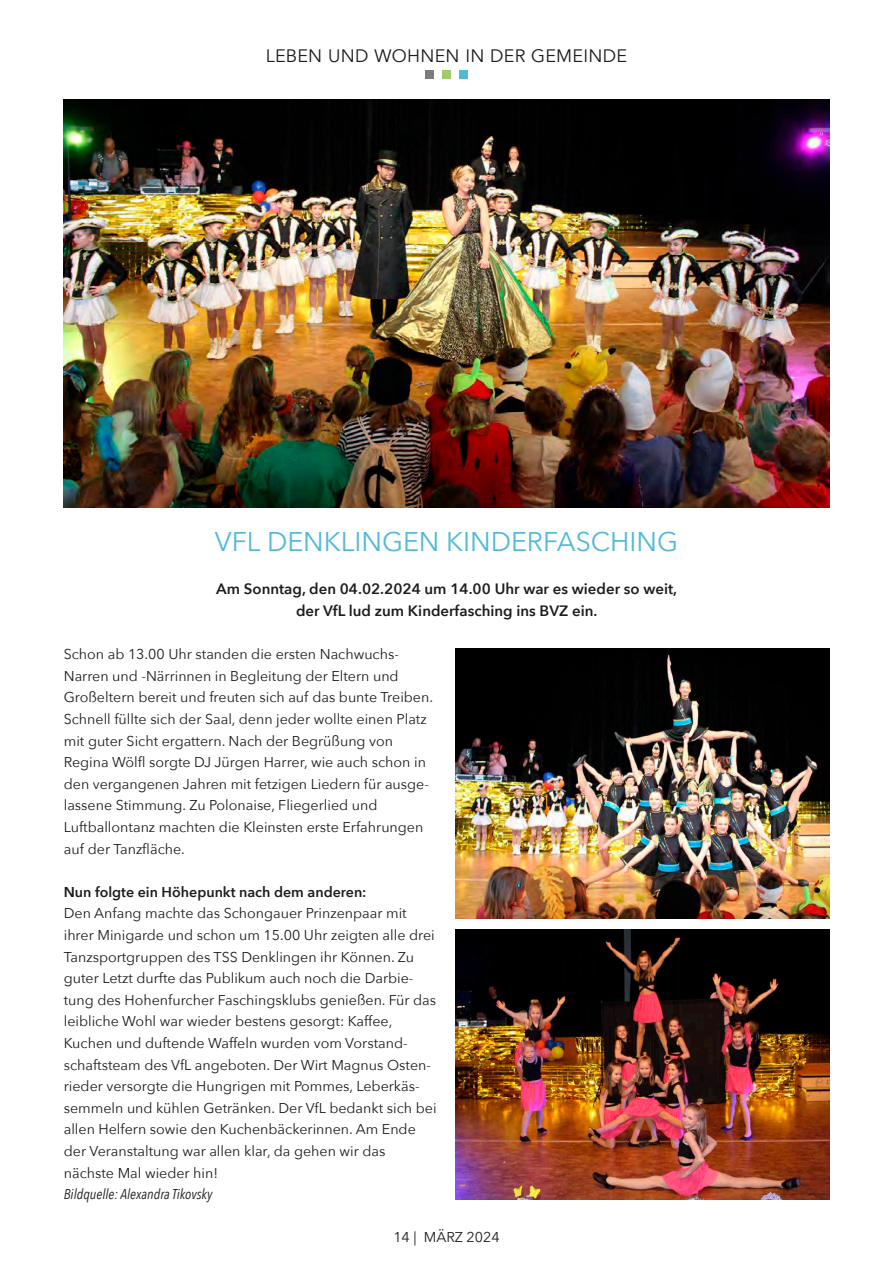
<style>
.page{position:relative;width:893px;height:1263px;background:#fff}
.page>*{position:absolute;margin:0;border:0;box-sizing:border-box;transform-origin:0 0}
.t1{font:27px "Avenir Next";color:#50b9d7}
.t2{font:18px "Avenir";letter-spacing:.015em;color:#1d1d1b}
.t3{font:600 15px/21.6px "Avenir Next";color:#1d1d1b;text-align:center}
.t4{font:14.25px/21.6px "Avenir Next";color:#1d1d1b}
.t5{font:600 14.25px "Avenir Next";color:#1d1d1b}
.t6{font:italic 14.25px "Avenir Next Condensed";color:#1d1d1b}
</style>
<div class="page">
<div style="left:425px;top:70px;width:9px;height:9px;background:#7c7c7c"></div>
<div style="left:442px;top:70px;width:9px;height:9px;background:#a3ca69"></div>
<div style="left:459px;top:70px;width:9px;height:9px;background:#50b9d7"></div>
<img style="left:64px;top:100px;width:765px;height:408px">
<img style="left:455px;top:648px;width:374px;height:270px">
<img style="left:455px;top:929px;width:374px;height:270px">
<p class="t2" style="left:266px;top:45px;width:363px">LEBEN UND WOHNEN IN DER GEMEINDE</p>
<h1 class="t1" style="left:215px;top:519px;width:465px">VFL DENKLINGEN KINDERFASCHING</h1>
<p class="t3" style="left:216px;top:578px;width:462px">Am Sonntag, den 04.02.2024 um 14.00 Uhr war es wieder so weit, der VfL lud zum Kinderfasching ins BVZ ein.</p>
<p class="t4" style="left:64px;top:643px;width:371px">Schon ab 13.00 Uhr standen die ersten Nachwuchs-Narren und -Närrinnen in Begleitung der Eltern und Großeltern bereit und freuten sich auf das bunte Treiben.<br>Schnell füllte sich der Saal, denn jeder wollte einen Platz mit guter Sicht ergattern. Nach der Begrüßung von Regina Wölfl sorgte DJ Jürgen Harrer, wie auch schon in den vergangenen Jahren mit fetzigen Liedern für ausge&shy;lassene Stimmung. Zu Polonaise, Fliegerlied und Luftballontanz machten die Kleinsten erste Erfahrungen auf der Tanzfläche.</p>
<p class="t5" style="left:64px;top:880px;width:304px">Nun folgte ein Höhepunkt nach dem anderen:</p>
<p class="t4" style="left:64px;top:902px;width:374px">Den Anfang machte das Schongauer Prinzenpaar mit ihrer Minigarde und schon um 15.00 Uhr zeigten alle drei Tanzsportgruppen des TSS Denklingen ihr Können. Zu guter Letzt durfte das Publikum auch noch die Darbie&shy;tung des Hohenfurcher Faschingsklubs genießen. Für das leibliche Wohl war wieder bestens gesorgt: Kaffee, Kuchen und duftende Waffeln wurden vom Vorstand&shy;schaftsteam des VfL angeboten. Der Wirt Magnus Osten&shy;rieder versorgte die Hungrigen mit Pommes, Leberkäs&shy;semmeln und kühlen Getränken. Der VfL bedankt sich bei allen Helfern sowie den Kuchenbäckerinnen. Am Ende der Veranstaltung war allen klar, da gehen wir das nächste Mal wieder hin!</p>
<p class="t6" style="left:64px;top:1186px;width:150px">Bildquelle: Alexandra Tikovsky</p>
<p class="t4" style="left:393px;top:1226px;width:108px">14 | MÄRZ 2024</p>
</div>
